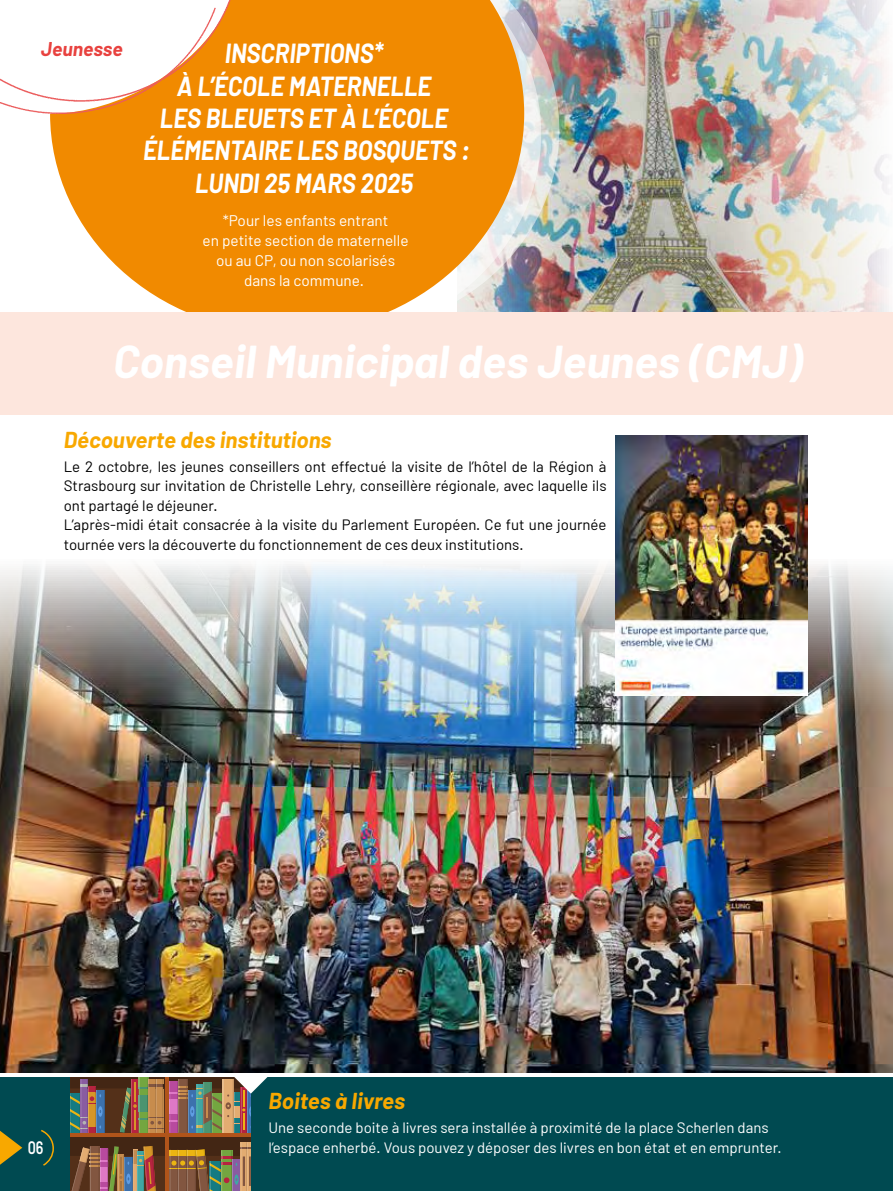
<style>
.page{position:relative;width:893px;height:1191px;background:#fff}
.page>*{position:absolute;margin:0;border:0;box-sizing:border-box;transform-origin:0 0}
.t1{font:italic 700 45px "Barlow";color:#fff}
.t2{font:italic 700 27px/32.4px "Barlow";color:#fff;text-align:center;scale:.9 1}
.t3{font:italic 700 22.5px "Barlow";color:#f8a800}
.t4{font:italic 700 19.5px "Barlow";color:#e8423f}
.t5{font:600 18px "Barlow";color:#fff;scale:.8 1}
.t6{font:15.3px/20px "Barlow";color:#fff;text-align:center}
.t7{font:15px/19.5px "Barlow";color:#000}
.t8{font:15px/19.5px "Barlow";color:#fff}
</style>
<div class="page">
<img style="left:559px;top:0;width:330px;height:312px">
<img style="left:541px;top:0;width:18px;height:312px">
<img style="left:524px;top:0;width:17px;height:312px">
<svg style="left:50px;top:0;width:474px;height:312px;background:#ef961f"></svg>
<div style="left:42px;top:113px;width:207px;height:12px;background:#f18a00"></div>
<img style="left:0;top:564px;width:893px;height:509px">
<div style="left:0;top:1077px;width:893px;height:114px;background:#004a51"></div>
<div style="left:0;top:312px;width:893px;height:102px;background:#fde6dd"></div>
<svg style="left:0;top:1130px;width:22px;height:34px"></svg>
<svg style="left:41px;top:1129px;width:13px;height:37px"></svg>
<img style="left:0;top:0;width:250px;height:113px">
<img style="left:615px;top:435px;width:193px;height:260px">
<svg style="left:70px;top:1077px;width:198px;height:114px;background:#75614c"></svg>
<h3 class="t4" style="left:41px;top:37px;width:83px">Jeunesse</h3>
<h2 class="t2" style="left:143px;top:37px;width:364px">INSCRIPTIONS*<br>À L’ÉCOLE MATERNELLE<br>LES BLEUETS ET À L’ÉCOLE<br>ÉLÉMENTAIRE LES BOSQUETS :<br>LUNDI 25 MARS 2025</h2>
<p class="t6" style="left:203px;top:210px;width:207px">*Pour les enfants entrant<br>en petite section de maternelle ou au CP, ou non scolarisés dans la commune.</p>
<h1 class="t1" style="left:113px;top:334px;width:691px">Conseil Municipal des Jeunes (CMJ)</h1>
<h3 class="t3" style="left:64px;top:425px;width:269px">Découverte des institutions</h3>
<p class="t7" style="left:64px;top:456px;width:544px">Le 2 octobre, les jeunes conseillers ont effectué la visite de l’hôtel de la Région à Strasbourg sur invitation de Christelle Lehry, conseillère régionale, avec laquelle ils ont partagé le déjeuner.<br>L’après-midi était consacrée à la visite du Parlement Européen. Ce fut une journée tournée vers la découverte du fonctionnement de ces deux institutions.</p>
<p class="t5" style="left:28px;top:1136px;width:21px">06</p>
<h3 class="t3" style="left:268px;top:1087px;width:138px">Boites à livres</h3>
<p class="t8" style="left:268px;top:1117px;width:515px">Une seconde boite à livres sera installée à proximité de la place Scherlen dans l’espace enherbé. Vous pouvez y déposer des livres en bon état et en emprunter.</p>
</div>
